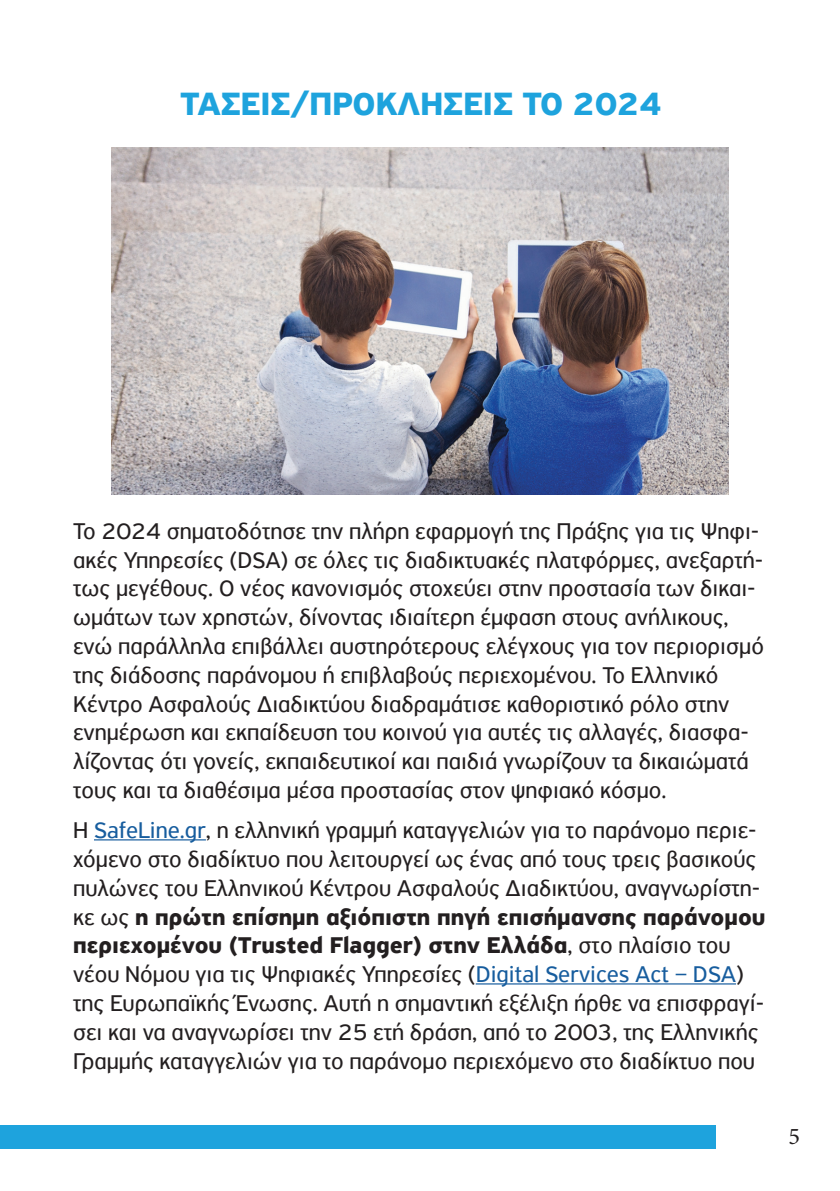
<style>
.page{position:relative;width:840px;height:1191px;background:#fff}
.page>*{position:absolute;margin:0;border:0;box-sizing:border-box;transform-origin:0 0}
.t1{font:700 34px "PF Highway Sans Pro";color:#1ea3dd}
.t2{font:24px/28.8px "PF Highway Sans Pro";color:#231f20}
.t3{font:24px "Minion Pro";color:#231f20}
.s1{color:#175d9e}
.s2{font-weight:700}
</style>
<div class="page">
<div style="left:0;top:1125px;width:714px;height:23px;background:#1ea3dd"></div>
<hr style="left:94px;top:839px;width:112px;height:1px;background:#175d9e">
<hr style="left:475px;top:983px;width:260px;height:1px;background:#175d9e">
<img style="left:112px;top:147px;width:615px;height:348px">
<h1 class="t1" style="left:180px;top:84px;width:482px">ΤΑΣΕΙΣ/ΠΡΟΚΛΗΣΕΙΣ ΤΟ 2024</h1>
<p class="t2" style="left:73px;top:516px;width:692px">Το 2024 σηματοδότησε την πλήρη εφαρμογή της Πράξης για τις Ψηφι&shy;ακές Υπηρεσίες (DSA) σε όλες τις διαδικτυακές πλατφόρμες, ανεξαρτή&shy;τως μεγέθους. Ο νέος κανονισμός στοχεύει στην προστασία των δικαι&shy;ωμάτων των χρηστών, δίνοντας ιδιαίτερη έμφαση στους ανήλικους, ενώ παράλληλα επιβάλλει αυστηρότερους ελέγχους για τον περιορισμό της διάδοσης παράνομου ή επιβλαβούς περιεχομένου. Το Ελληνικό Κέντρο Ασφαλούς Διαδικτύου διαδραμάτισε καθοριστικό ρόλο στην ενημέρωση και εκπαίδευση του κοινού για αυτές τις αλλαγές, διασφα&shy;λίζοντας ότι γονείς, εκπαιδευτικοί και παιδιά γνωρίζουν τα δικαιώματά τους και τα διαθέσιμα μέσα προστασίας στον ψηφιακό κόσμο.</p>
<p class="t2" style="left:73px;top:815px;width:693px">Η <span class="s1">SafeLine.gr</span>, η ελληνική γραμμή καταγγελιών για το παράνομο περιε&shy;χόμενο στο διαδίκτυο που λειτουργεί ως ένας από τους τρεις βασικούς πυλώνες του Ελληνικού Κέντρου Ασφαλούς Διαδικτύου, αναγνωρίστη&shy;κε ως <span class="s2">η πρώτη επίσημη αξιόπιστη πηγή επισήμανσης παράνομου περιεχομένου (Trusted Flagger) στην Ελλάδα</span>, στο πλαίσιο του νέου Νόμου για τις Ψηφιακές Υπηρεσίες (<span class="s1">Digital Services Act – DSA</span>) της Ευρωπαϊκής Ένωσης. Αυτή η σημαντική εξέλιξη ήρθε να επισφραγί&shy;σει και να αναγνωρίσει την 25 ετή δράση, από το 2003, της Ελληνικής Γραμμής καταγγελιών για το παράνομο περιεχόμενο στο διαδίκτυο που</p>
<p class="t3" style="left:788px;top:1119px;width:13px">5</p>
</div>
